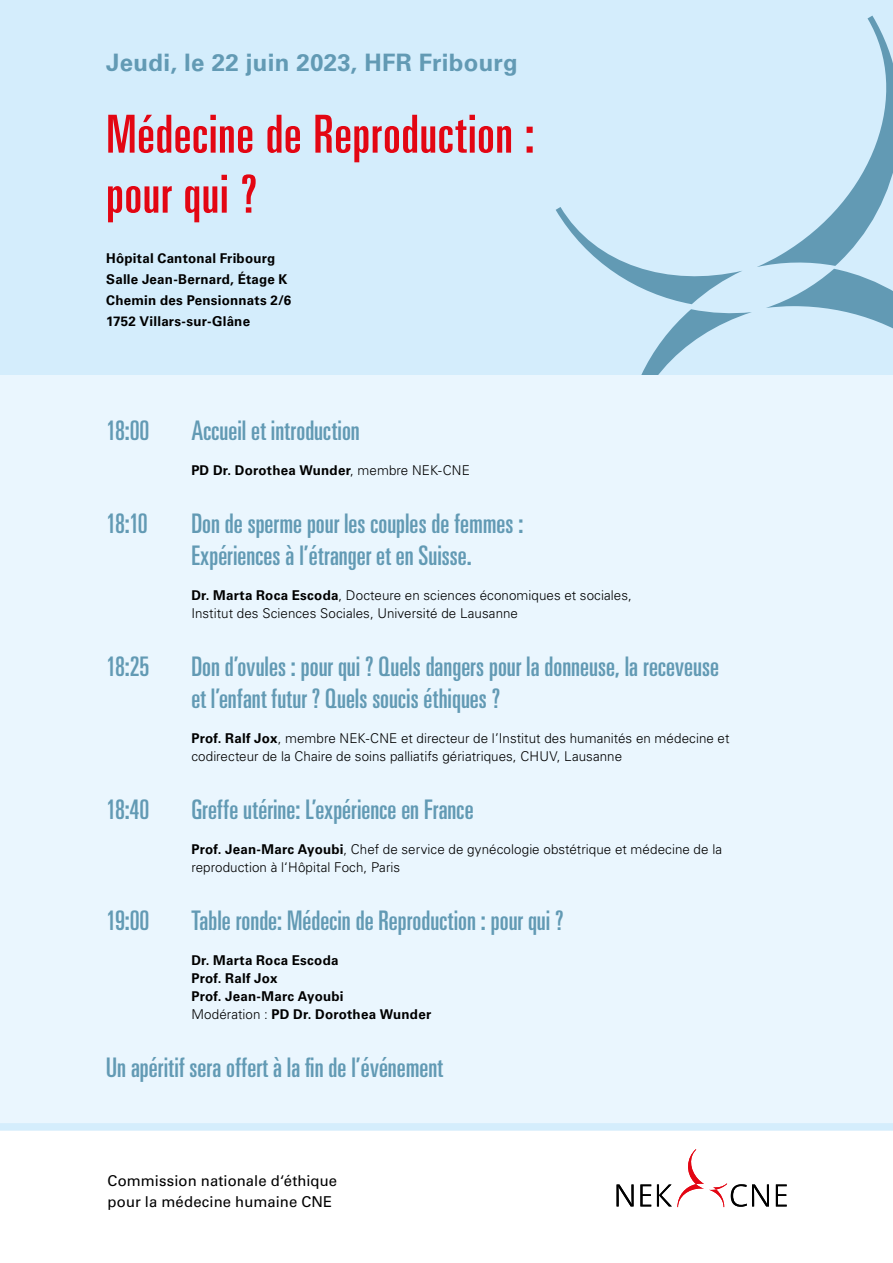
<style>
.page{position:relative;width:893px;height:1263px;background:#fff}
.page>*{position:absolute;margin:0;border:0;box-sizing:border-box;transform-origin:0 0}
.t1{font:52.5px/60px "Univers LT Pro Ult Cond";letter-spacing:.015em;color:#e30613}
.t2{font:ultra-condensed 27px/32.4px "Univers LT Std";color:#629ab4}
.t3{font:700 24px "Univers LT Pro 65";letter-spacing:.01em;color:#629ab4}
.t4{font:15px/21px "Univers LT Std";letter-spacing:.005em;color:#000}
.t5{font:300 13.5px/18px "Univers LT Std";letter-spacing:.005em;color:#000}
.t6{font:700 13.5px/18px "Univers LT Std";letter-spacing:.015em;color:#000}
.s1{font-weight:300}
.s2{font-weight:700}
</style>
<div class="page">
<div style="left:0;top:0;width:893px;height:1127px;background:#eaf6fe"></div>
<div style="left:0;top:0;width:893px;height:374px;background:#d4edfc"></div>
<svg style="left:556px;top:16px;width:337px;height:358px"></svg>
<svg style="left:617px;top:1184px;width:16px;height:22px"></svg>
<svg style="left:640px;top:1184px;width:11px;height:22px"></svg>
<svg style="left:776px;top:1184px;width:11px;height:22px"></svg>
<svg style="left:657px;top:1149px;width:112px;height:58px"></svg>
<div style="left:0;top:1123px;width:893px;height:8px;background:#d4edfc"></div>
<h3 class="t3" style="left:106px;top:46px;width:413px">Jeudi, le 22 juin 2023, HFR Fribourg</h3>
<h1 class="t1" style="left:106px;top:101px;width:430px">Médecine de Reproduction : pour qui ?</h1>
<p class="t6" style="left:106px;top:248px;width:186px;line-height:21px">Hôpital Cantonal Fribourg<br>Salle Jean-Bernard, Étage K<br>Chemin des Pensionnats 2/6<br>1752 Villars-sur-Glâne</p>
<h2 class="t2" style="left:106px;top:414px;width:45px">18:00</h2>
<h2 class="t2" style="left:191px;top:414px;width:170px">Accueil et introduction</h2>
<p class="t6" style="left:191px;top:461px;width:280px">PD Dr. Dorothea Wunder<span class="s1">, membre NEK-CNE</span></p>
<h2 class="t2" style="left:106px;top:507px;width:43px">18:10</h2>
<h2 class="t2" style="left:191px;top:507px;width:334px">Don de sperme pour les couples de femmes :<br>Expériences à l’étranger et en Suisse.</h2>
<p class="t5" style="left:191px;top:586px;width:442px"><span class="s2">Dr. Marta Roca Escoda</span>, Docteure en sciences économiques et sociales,<br>Institut des Sciences Sociales, Université de Lausanne</p>
<h2 class="t2" style="left:106px;top:650px;width:45px">18:25</h2>
<h2 class="t2" style="left:191px;top:650px;width:529px">Don d’ovules : pour qui ? Quels dangers pour la donneuse, la receveuse et l’enfant futur ? Quels soucis éthiques ?</h2>
<p class="t5" style="left:191px;top:730px;width:540px"><span class="s2">Prof. Ralf Jox</span>, membre NEK-CNE et directeur de l’Institut des humanités en médecine et codirecteur de la Chaire de soins palliatifs gériatriques, CHUV, Lausanne</p>
<h2 class="t2" style="left:106px;top:793px;width:45px">18:40</h2>
<h2 class="t2" style="left:191px;top:793px;width:284px">Greffe utérine: L’expérience en France</h2>
<p class="t5" style="left:191px;top:840px;width:532px"><span class="s2">Prof. Jean-Marc Ayoubi</span>, Chef de service de gynécologie obstétrique et médecine de la reproduction à l‘Hôpital Foch, Paris</p>
<h2 class="t2" style="left:106px;top:904px;width:45px">19:00</h2>
<h2 class="t2" style="left:191px;top:904px;width:374px">Table ronde: Médecin de Reproduction : pour qui ?</h2>
<p class="t6" style="left:191px;top:951px;width:241px">Dr. Marta Roca Escoda<br>Prof. Ralf Jox<br>Prof. Jean-Marc Ayoubi<br><span class="s1">Modération :</span> PD Dr. Dorothea Wunder</p>
<h2 class="t2" style="left:106px;top:1051px;width:338px">Un apéritif sera offert à la fin de l’événement</h2>
<p class="t4" style="left:108px;top:1170px;width:231px">Commission nationale d‘éthique pour la médecine humaine CNE</p>
</div>
